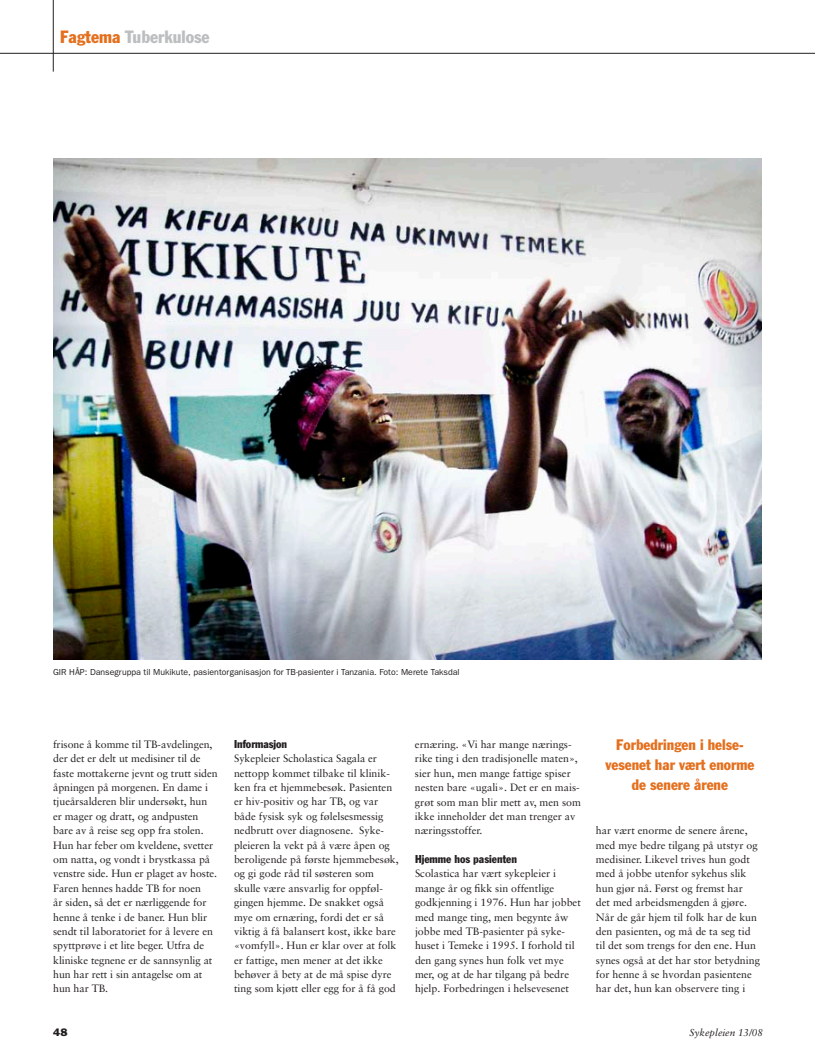
<style>
.page{position:relative;width:815px;height:1053px;background:#fff}
.page>*{position:absolute;margin:0;border:0;box-sizing:border-box;transform-origin:0 0}
.t1{font:condensed 17.5px "Franklin Gothic";color:#bcbec0}
.t2{font:condensed 15px/20px "Franklin Gothic";color:#e4701e;text-align:center}
.t3{font:condensed 11.25px "Franklin Gothic";color:#231f20}
.t4{font:10.62px/14.4px "Sabon";color:#231f20}
.t5{font:italic 10px "Sabon";color:#231f20}
.t6{font:10px "Franklin Gothic";color:#231f20}
.t7{font:8.75px "Franklin Gothic";color:#231f20}
.s1{color:#e4701e}
</style>
<div class="page">
<img style="left:53px;top:158px;width:709px;height:501px">
<hr style="left:53px;top:0;width:1px;height:72px;background:#231f20">
<hr style="left:0;top:53px;width:815px;height:1px;background:#231f20">
<h1 class="t1" style="left:60px;top:26px;width:151px"><span class="s1">Fagtema</span> Tuberkulose</h1>
<p class="t7" style="left:53px;top:666px;width:408px">GIR HÅP: Dansegruppa til Mukikute, pasientorganisasjon for TB-pasienter i Tanzania. Foto: Merete Taksdal</p>
<p class="t4" style="left:53px;top:737px;width:166px">frisone å komme til TB-avdelingen, der det er delt ut medisiner til de faste mottakerne jevnt og trutt siden åpningen på morgenen. En dame i tjueårsalderen blir undersøkt, hun er mager og dratt, og andpusten bare av å reise seg opp fra stolen.<br>Hun har feber om kveldene, svetter om natta, og vondt i brystkassa på venstre side. Hun er plaget av hoste.<br>Faren hennes hadde TB for noen<br>år siden, så det er nærliggende for henne å tenke i de baner. Hun blir sendt til laboratoriet for å levere en spyttprøve i et lite beger. Utfra de kliniske tegnene er de sannsynlig at hun har rett i sin antagelse om at hun har TB.</p>
<p class="t3" style="left:234px;top:737px;width:55px">Informasjon</p>
<p class="t4" style="left:234px;top:751px;width:166px">Sykepleier Scholastica Sagala er nettopp kommet tilbake til klinik&shy;ken fra et hjemmebesøk. Pasienten er hiv-positiv og har TB, og var både fysisk syk og følelsesmessig nedbrutt over diagnosene. Syke&shy;pleieren la vekt på å være åpen og beroligende på første hjemmebesøk, og gi gode råd til søsteren som skulle være ansvarlig for oppføl&shy;gingen hjemme. De snakket også mye om ernæring, fordi det er så viktig å få balansert kost, ikke bare «vomfyll». Hun er klar over at folk er fattige, men mener at det ikke behøver å bety at de må spise dyre ting som kjøtt eller egg for å få god</p>
<p class="t6" style="left:53px;top:1025px;width:16px">48</p>
<p class="t4" style="left:415px;top:737px;width:167px">ernæring. «Vi har mange nærings&shy;rike ting i den tradisjonelle maten», sier hun, men mange fattige spiser nesten bare «ugali». Det er en mais&shy;grøt som man blir mett av, men som ikke inneholder det man trenger av næringsstoffer.</p>
<p class="t3" style="left:415px;top:852px;width:104px">Hjemme hos pasienten</p>
<p class="t4" style="left:415px;top:866px;width:167px">Scolastica har vært sykepleier i mange år og fikk sin offentlige godkjenning i 1976. Hun har jobbet med mange ting, men begynte åw jobbe med TB-pasienter på syke&shy;huset i Temeke i 1995. I forhold til den gang synes hun folk vet mye mer, og at de har tilgang på bedre hjelp. Forbedringen i helsevesenet</p>
<h2 class="t2" style="left:605px;top:734px;width:151px">Forbedringen i helse&shy;vesenet har vært enorme de senere årene</h2>
<p class="t4" style="left:596px;top:823px;width:166px">har vært enorme de senere årene, med mye bedre tilgang på utstyr og medisiner. Likevel trives hun godt med å jobbe utenfor sykehus slik hun gjør nå. Først og fremst har<br>det med arbeidsmengden å gjøre.<br>Når de går hjem til folk har de kun den pasienten, og må de ta seg tid til det som trengs for den ene. Hun synes også at det har stor betydning for henne å se hvordan pasientene har det, hun kan observere ting i</p>
<p class="t5" style="left:690px;top:1026px;width:75px">Sykepleien 13/08</p>
</div>
